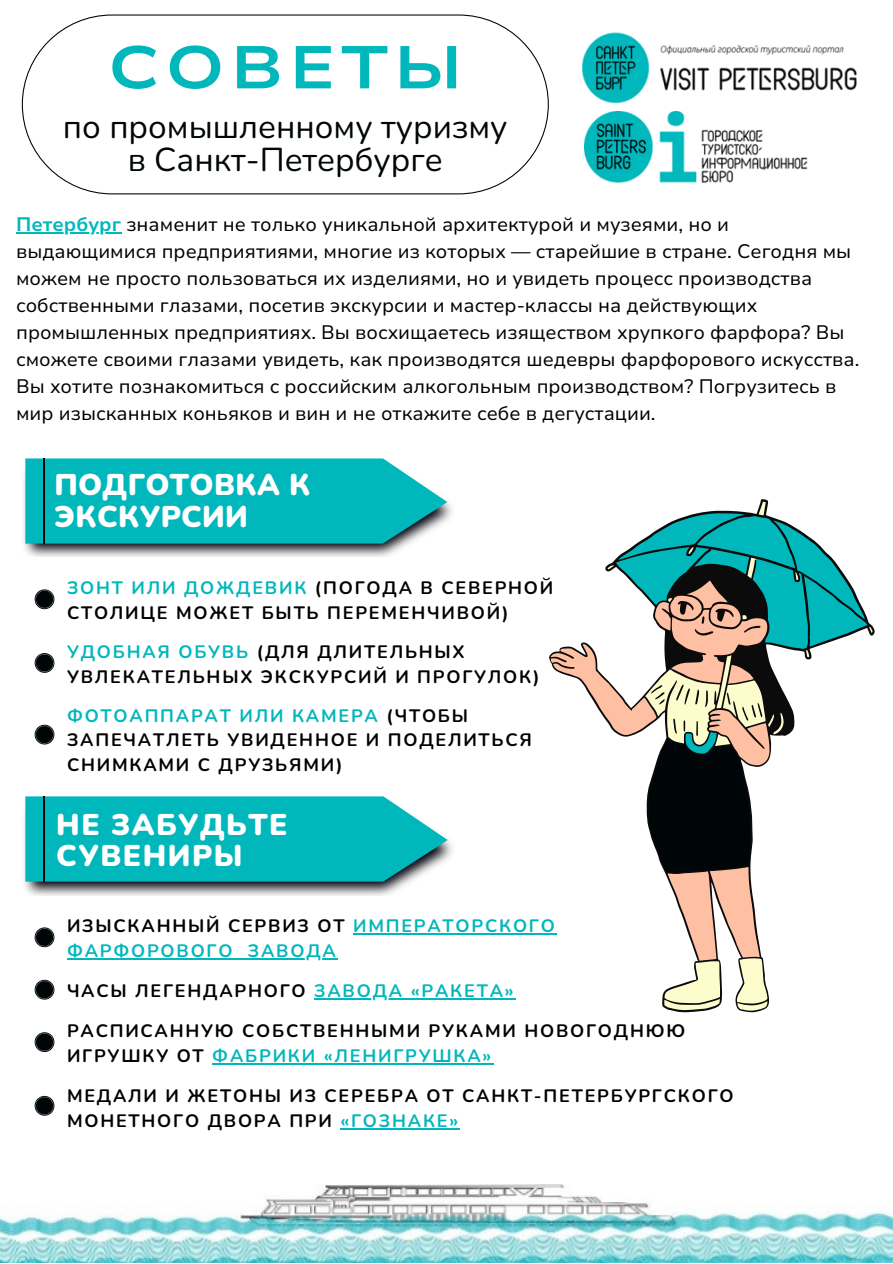
<style>
.page{position:relative;width:893px;height:1264px;background:#fff}
.page>*{position:absolute;margin:0;border:0;box-sizing:border-box;transform-origin:0 0}
.t1{font:700 60px "Nunito Sans 10 pt Expanded";letter-spacing:.1em;color:#00b7bc}
.t2{font:33px/32.5px "Nunito";color:#000607;text-align:center}
.t3{font:900 30px/31.5px "Nunito";letter-spacing:.01em;color:#fff}
.t4{font:900 30px/31.5px "Nunito";letter-spacing:.05em;color:#fff}
.t5{font:19.5px/27px "Nunito Sans 10 pt";color:#000}
.t6{font:700 18px/24.8px "Nunito";letter-spacing:.1em;color:#000}
.t7{font:700 18px/24.8px "Nunito";letter-spacing:.1em;color:#00b7bc}
.s1{font-weight:700;color:#00b7bc}
.s2{color:#00b7bc}
.s3{color:#000}
</style>
<div class="page">
<img style="left:0;top:1184px;width:892px;height:78px">
<svg style="left:550px;top:642px;width:57px;height:293px"></svg>
<svg style="left:607px;top:501px;width:265px;height:509px"></svg>
<svg style="left:616px;top:513px;width:251px;height:240px"></svg>
<img style="left:23px;top:473px;width:429px;height:83px">
<svg style="left:25px;top:458px;width:422px;height:85px;background:#11b9be"></svg>
<hr style="left:43px;top:458px;width:2px;height:86px;background:#000607">
<svg style="left:35px;top:589px;width:19px;height:20px"></svg>
<svg style="left:35px;top:653px;width:19px;height:20px"></svg>
<svg style="left:35px;top:724px;width:19px;height:20px"></svg>
<svg style="left:35px;top:927px;width:19px;height:20px"></svg>
<svg style="left:35px;top:979px;width:19px;height:20px"></svg>
<svg style="left:35px;top:1032px;width:19px;height:20px"></svg>
<svg style="left:35px;top:1095px;width:19px;height:20px"></svg>
<img style="left:24px;top:813px;width:428px;height:82px">
<svg style="left:25px;top:796px;width:422px;height:85px;background:#10b9be"></svg>
<hr style="left:43px;top:796px;width:2px;height:86px;background:#000607">
<svg style="left:22px;top:14px;width:526px;height:180px"></svg>
<img style="left:584px;top:111px;width:224px;height:72px">
<img style="left:581px;top:32px;width:276px;height:72px">
<hr style="left:353px;top:933px;width:203px;height:1px;background:#00b7bc">
<hr style="left:67px;top:958px;width:167px;height:1px;background:#00b7bc">
<svg style="left:234px;top:958px;width:14px;height:1px"></svg>
<hr style="left:248px;top:958px;width:89px;height:1px;background:#00b7bc">
<hr style="left:314px;top:998px;width:97px;height:1px;background:#00b7bc">
<hr style="left:411px;top:998px;width:104px;height:1px;background:#00b7bc">
<hr style="left:212px;top:1062px;width:281px;height:2px;background:#00b7bc">
<hr style="left:340px;top:1127px;width:120px;height:2px;background:#00b7bc">
<hr style="left:16px;top:232px;width:105px;height:1px;background:#00b7bc">
<p class="t1" style="left:108px;top:28px;width:356px">СОВЕТЫ</p>
<p class="t2" style="left:63px;top:111px;width:446px">по промышленному туризму в Санкт-Петербурге</p>
<p class="t5" style="left:16px;top:211px;width:844px"><span class="s1">Петербург</span> знаменит не только уникальной архитектурой и музеями, но и выдающимися предприятиями, многие из которых — старейшие в стране. Сегодня мы можем не просто пользоваться их изделиями, но и увидеть процесс производства собственными глазами, посетив экскурсии и мастер-классы на действующих промышленных предприятиях. Вы восхищаетесь изяществом хрупкого фарфора? Вы сможете своими глазами увидеть, как производятся шедевры фарфорового искусства.<br>Вы хотите познакомиться с российским алкогольным производством? Погрузитесь в мир изысканных коньяков и вин и не откажите себе в дегустации.</p>
<p class="t3" style="left:54px;top:469px;width:258px">ПОДГОТОВКА К<br>ЭКСКУРСИИ</p>
<p class="t6" style="left:67px;top:575px;width:488px"><span class="s2">ЗОНТ ИЛИ ДОЖДЕВИК</span> (ПОГОДА В СЕВЕРНОЙ<br>СТОЛИЦЕ МОЖЕТ БЫТЬ ПЕРЕМЕНЧИВОЙ)</p>
<p class="t6" style="left:67px;top:639px;width:474px"><span class="s2">УДОБНАЯ ОБУВЬ</span> (ДЛЯ ДЛИТЕЛЬНЫХ<br>УВЛЕКАТЕЛЬНЫХ ЭКСКУРСИЙ И ПРОГУЛОК)</p>
<p class="t6" style="left:67px;top:703px;width:466px"><span class="s2">ФОТОАППАРАТ ИЛИ КАМЕРА</span> (ЧТОБЫ<br>ЗАПЕЧАТЛЕТЬ УВИДЕННОЕ И ПОДЕЛИТЬСЯ<br>СНИМКАМИ С ДРУЗЬЯМИ)</p>
<p class="t4" style="left:56px;top:809px;width:233px">НЕ ЗАБУДЬТЕ<br>СУВЕНИРЫ</p>
<p class="t7" style="left:67px;top:914px;width:489px"><span class="s3">ИЗЫСКАННЫЙ СЕРВИЗ ОТ</span> ИМПЕРАТОРСКОГО<br>ФАРФОРОВОГО ЗАВОДА</p>
<p class="t6" style="left:67px;top:979px;width:448px">ЧАСЫ ЛЕГЕНДАРНОГО <span class="s2">ЗАВОДА «РАКЕТА»</span></p>
<p class="t6" style="left:67px;top:1018px;width:619px">РАСПИСАННУЮ СОБСТВЕННЫМИ РУКАМИ НОВОГОДНЮЮ<br>ИГРУШКУ ОТ <span class="s2">ФАБРИКИ «ЛЕНИГРУШКА»</span></p>
<p class="t6" style="left:67px;top:1083px;width:668px">МЕДАЛИ И ЖЕТОНЫ ИЗ СЕРЕБРА ОТ САНКТ-ПЕТЕРБУРГСКОГО<br>МОНЕТНОГО ДВОРА ПРИ <span class="s2">«ГОЗНАКЕ»</span></p>
</div>
